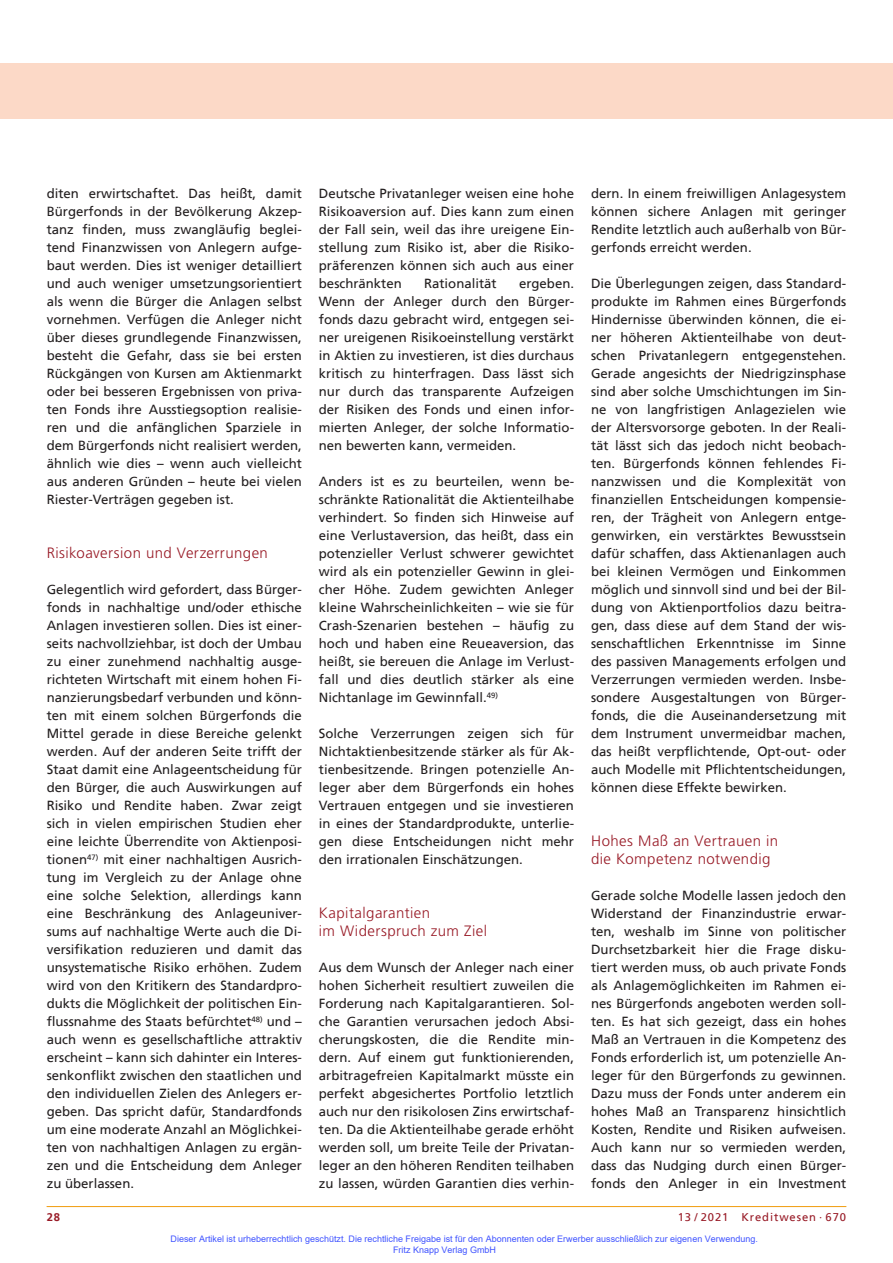
<style>
.page{position:relative;width:893px;height:1263px;background:#fff}
.page>*{position:absolute;margin:0;border:0;box-sizing:border-box;transform-origin:0 0}
.t1{font:300 15px/18px "Frutiger";letter-spacing:.03em;color:#981a26}
.t2{font:13.2px/18px "Frutiger";color:#231f20;text-align:justify}
.t3{font:11.25px "Frutiger";letter-spacing:.08em;color:#981a26}
.t4{font:700 11.25px "Frutiger";color:#981a26}
.t5{font:9px/10.8px "Arial";color:#4054ff}
</style>
<div class="page">
<div style="left:0;top:64px;width:893px;height:55px;background:#fcd9c7"></div>
<hr style="left:47px;top:1206px;width:799px;height:1px;background:#f1a31e">
<p class="t2" style="left:47px;top:185px;width:257px">diten erwirtschaftet. Das heißt, damit Bürgerfonds in der Bevölkerung Akzep&shy;tanz finden, muss zwangläufig beglei&shy;tend Finanzwissen von Anlegern aufge&shy;baut werden. Dies ist weniger detailliert und auch weniger umsetzungsorientiert als wenn die Bürger die Anlagen selbst vornehmen. Verfügen die Anleger nicht über dieses grundlegende Finanzwissen, besteht die Gefahr, dass sie bei ersten Rückgängen von Kursen am Aktienmarkt oder bei besseren Ergebnissen von priva&shy;ten Fonds ihre Ausstiegsoption realisie&shy;ren und die anfänglichen Sparziele in dem Bürgerfonds nicht realisiert werden, ähnlich wie dies – wenn auch vielleicht aus anderen Gründen – heute bei vielen Riester-Verträgen gegeben ist.</p>
<p class="t1" style="left:47px;top:544px;width:223px">Risikoaversion und Verzerrungen</p>
<p class="t2" style="left:47px;top:581px;width:257px">Gelegentlich wird gefordert, dass Bürger&shy;fonds in nachhaltige und/oder ethische Anlagen investieren sollen. Dies ist einer&shy;seits nachvollziehbar, ist doch der Umbau zu einer zunehmend nachhaltig ausge&shy;richteten Wirtschaft mit einem hohen Fi&shy;nanzierungsbedarf verbunden und könn&shy;ten mit einem solchen Bürgerfonds die Mittel gerade in diese Bereiche gelenkt werden. Auf der anderen Seite trifft der Staat damit eine Anlageentscheidung für den Bürger, die auch Auswirkungen auf Risiko und Rendite haben. Zwar zeigt sich in vielen empirischen Studien eher eine leichte Überrendite von Aktienposi&shy;tionen<sup>47)</sup> mit einer nachhaltigen Ausrich&shy;tung im Vergleich zu der Anlage ohne eine solche Selektion, allerdings kann eine Beschränkung des Anlageuniver&shy;sums auf nachhaltige Werte auch die Di&shy;versifikation reduzieren und damit das unsystematische Risiko erhöhen. Zudem wird von den Kritikern des Standardpro&shy;dukts die Möglichkeit der politischen Ein&shy;flussnahme des Staats befürchtet<sup>48)</sup> und – auch wenn es gesellschaftliche attraktiv erscheint – kann sich dahinter ein Interes&shy;senkonflikt zwischen den staatlichen und den individuellen Zielen des Anlegers er&shy;geben. Das spricht dafür, Standardfonds um eine moderate Anzahl an Möglichkei&shy;ten von nachhaltigen Anlagen zu ergän&shy;zen und die Entscheidung dem Anleger zu überlassen.</p>
<p class="t2" style="left:319px;top:185px;width:257px">Deutsche Privatanleger weisen eine hohe Risikoaversion auf. Dies kann zum einen der Fall sein, weil das ihre ureigene Ein&shy;stellung zum Risiko ist, aber die Risiko&shy;präferenzen können sich auch aus einer beschränkten</p>
<p class="t2" style="left:319px;top:275px;width:257px;text-indent:200px">ergeben.<br>Wenn der Anleger durch den Bürger&shy;fonds dazu gebracht wird, entgegen sei&shy;ner ureigenen Risikoeinstellung verstärkt in Aktien zu investieren, ist dies durchaus kritisch zu hinterfragen. Dass lässt sich nur durch das transparente Aufzeigen der Risiken des Fonds und einen infor&shy;mierten Anleger, der solche Informatio&shy;nen bewerten kann, vermeiden.</p>
<p class="t2" style="left:319px;top:473px;width:257px">Anders ist es zu beurteilen, wenn be&shy;schränkte Rationalität die Aktienteilhabe verhindert. So finden sich Hinweise auf eine Verlustaversion, das heißt, dass ein potenzieller Verlust schwerer gewichtet wird als ein potenzieller Gewinn in glei&shy;cher Höhe. Zudem gewichten Anleger kleine Wahrscheinlichkeiten – wie sie für Crash-Szenarien bestehen – häufig zu hoch und haben eine Reueaversion, das heißt, sie bereuen die Anlage im Verlust&shy;fall und dies deutlich stärker als eine Nichtanlage im Gewinnfall.<sup>49)</sup></p>
<p class="t2" style="left:319px;top:725px;width:257px">Solche Verzerrungen zeigen sich für Nichtaktienbesitzende stärker als für Ak&shy;tienbesitzende. Bringen potenzielle An&shy;leger aber dem Bürgerfonds ein hohes Vertrauen entgegen und sie investieren in eines der Standardprodukte, unterlie&shy;gen diese Entscheidungen nicht mehr den irrationalen Einschätzungen.</p>
<p class="t1" style="left:319px;top:904px;width:170px">Kapitalgarantien<br>im Widerspruch zum Ziel</p>
<p class="t2" style="left:319px;top:959px;width:257px">Aus dem Wunsch der Anleger nach einer hohen Sicherheit resultiert zuweilen die Forderung nach Kapitalgarantieren. Sol&shy;che Garantien verursachen jedoch Absi&shy;cherungskosten, die die Rendite min&shy;dern. Auf einem gut funktionierenden, arbitragefreien Kapitalmarkt müsste ein perfekt abgesichertes Portfolio letztlich auch nur den risikolosen Zins erwirtschaf&shy;ten. Da die Aktienteilhabe gerade erhöht werden soll, um breite Teile der Privatan&shy;leger an den höheren Renditen teilhaben zu lassen, würden Garantien dies verhin-</p>
<p class="t2" style="left:424px;top:275px;width:74px">Rationalität</p>
<p class="t2" style="left:591px;top:185px;width:257px">dern. In einem freiwilligen Anlagesystem können sichere Anlagen mit geringer Rendite letztlich auch außerhalb von Bür&shy;gerfonds erreicht werden.</p>
<p class="t2" style="left:591px;top:275px;width:257px">Die Überlegungen zeigen, dass Standard&shy;produkte im Rahmen eines Bürgerfonds Hindernisse überwinden können, die ei&shy;ner höheren Aktienteilhabe von deut&shy;schen Privatanlegern entgegenstehen.<br>Gerade angesichts der Niedrigzinsphase sind aber solche Umschichtungen im Sin&shy;ne von langfristigen Anlagezielen wie der Altersvorsorge geboten. In der Reali&shy;tät lässt sich das jedoch nicht beobach&shy;ten. Bürgerfonds können fehlendes Fi&shy;nanzwissen und die Komplexität von finanziellen Entscheidungen kompensie&shy;ren, der Trägheit von Anlegern entge&shy;genwirken, ein verstärktes Bewusstsein dafür schaffen, dass Aktienanlagen auch bei kleinen Vermögen und Einkommen möglich und sinnvoll sind und bei der Bil&shy;dung von Aktienportfolios dazu beitra&shy;gen, dass diese auf dem Stand der wis&shy;senschaftlichen Erkenntnisse im Sinne des passiven Managements erfolgen und Verzerrungen vermieden werden. Insbe&shy;sondere Ausgestaltungen von Bürger&shy;fonds, die die Auseinandersetzung mit dem Instrument unvermeidbar machen, das heißt verpflichtende, Opt-out- oder auch Modelle mit Pflichtentscheidungen, können diese Effekte bewirken.</p>
<p class="t1" style="left:591px;top:832px;width:189px">Hohes Maß an Vertrauen in die Kompetenz notwendig</p>
<p class="t2" style="left:591px;top:887px;width:257px">Gerade solche Modelle lassen jedoch den Widerstand der Finanzindustrie erwar&shy;ten, weshalb im Sinne von politischer Durchsetzbarkeit hier die Frage disku&shy;tiert werden muss, ob auch private Fonds als Anlagemöglichkeiten im Rahmen ei&shy;nes Bürgerfonds angeboten werden soll&shy;ten. Es hat sich gezeigt, dass ein hohes Maß an Vertrauen in die Kompetenz des Fonds erforderlich ist, um potenzielle An&shy;leger für den Bürgerfonds zu gewinnen.<br>Dazu muss der Fonds unter anderem ein hohes Maß an Transparenz hinsichtlich Kosten, Rendite und Risiken aufweisen.<br>Auch kann nur so vermieden werden, dass das Nudging durch einen Bürger&shy;fonds den Anleger in ein Investment</p>
<p class="t4" style="left:47px;top:1211px;width:15px">28</p>
<p class="t3" style="left:678px;top:1211px;width:170px">13 / 2021 Kreditwesen · 670</p>
<p class="t5" style="left:393px;top:1233px;width:366px;text-indent:-223px">Dieser Artikel ist urheberrechtlich geschützt. Die rechtliche Freigabe ist für den Abonnenten oder Erwerber ausschließlich zur eigenen Verwendung.<br>Fritz Knapp Verlag GmbH</p>
</div>
